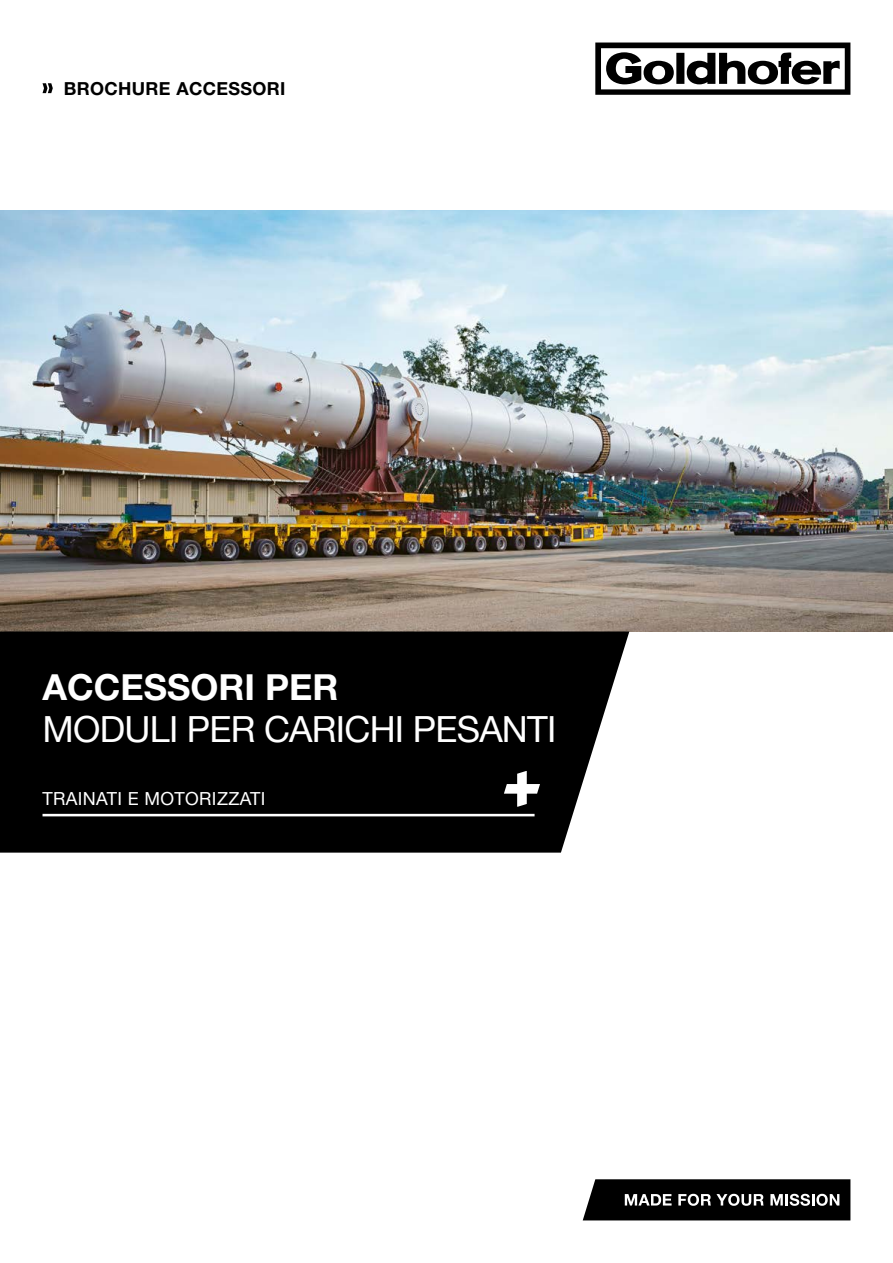
<style>
.page{position:relative;width:893px;height:1263px;background:#fff}
.page>*{position:absolute;margin:0;border:0;box-sizing:border-box;transform-origin:0 0}
.t1{font:36px "Helvetica Neue LT Com";letter-spacing:-.02em;color:#fff}
.t2{font:700 36px "Helvetica Neue LT Com";color:#fff}
.t3{font:18px "Helvetica Neue LT Com";letter-spacing:.02em;color:#fff}
.t4{font:700 18px "Helvetica Neue LT Com";letter-spacing:.02em;color:#000}
</style>
<div class="page">
<img style="left:0;top:210px;width:893px;height:421px">
<div style="left:0;top:631px;width:629px;height:222px;background:#000"></div>
<hr style="left:43px;top:814px;width:492px;height:2px;background:#fff">
<svg style="left:504px;top:771px;width:36px;height:36px"></svg>
<svg style="left:583px;top:1179px;width:267px;height:41px;background:#232323"></svg>
<svg style="left:595px;top:43px;width:255px;height:52px"></svg>
<svg style="left:43px;top:83px;width:10px;height:10px"></svg>
<p class="t4" style="left:64px;top:77px;width:223px">BROCHURE ACCESSORI</p>
<p class="t2" style="left:43px;top:664px;width:298px">ACCESSORI PER</p>
<p class="t1" style="left:43px;top:707px;width:515px">MODULI PER CARICHI PESANTI</p>
<p class="t3" style="left:43px;top:788px;width:224px">TRAINATI E MOTORIZZATI</p>
</div>
